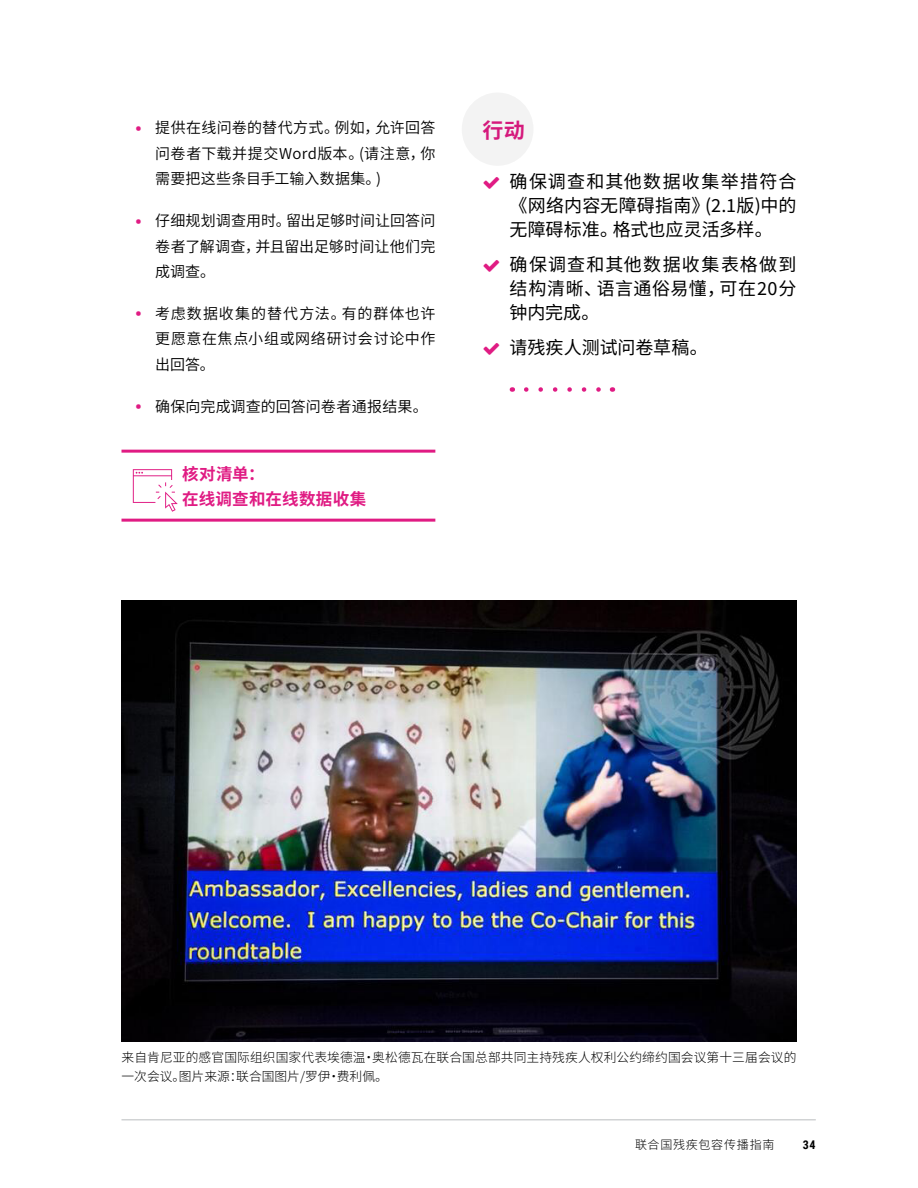
<style>
.page{position:relative;width:918px;height:1188px;background:#fff}
.page>*{position:absolute;margin:0;border:0;box-sizing:border-box;transform-origin:0 0}
.action_title{font:700 21px "Source Han Sans CN";color:#e01b83}
.t1{font:18px/24px "Source Han Sans CN";letter-spacing:.02em;color:#000;text-align:justify}
.t2{font:18px "Source Han Sans CN";letter-spacing:-.005em;color:#000}
.hotlink_rule{font:700 16.5px/25.5px "Source Han Sans CN";letter-spacing:.015em;color:#e01b83}
.t3{font:15px/25.5px "Source Han Sans CN";letter-spacing:.015em;color:#000;text-align:justify}
.box_source{font:300 12.75px/19.5px "Source Han Sans CN";letter-spacing:.01em;color:#000}
.t4{font:300 12px "Source Han Sans CN";letter-spacing:.06em;color:#000}
.t5{font:700 12px "Roboto Condensed";color:#000}
.s1{font-family:"Roboto";font-weight:900;font-size:18px;color:#e01b83}
</style>
<div class="page">
<hr style="left:122px;top:1119px;width:694px;height:1px;background:#d1d3d4">
<hr style="left:122px;top:450px;width:313px;height:3px;background:#e01b83">
<hr style="left:122px;top:519px;width:313px;height:3px;background:#e01b83">
<svg style="left:526px;top:387px;width:75px;height:5px"></svg>
<div style="left:462px;top:92px;width:72px;height:74px;background:#f3f3f3;border-radius:50%"></div>
<svg style="left:133px;top:469px;width:45px;height:43px"></svg>
<img style="left:122px;top:601px;width:674px;height:441px">
<p class="t3" style="left:155px;top:116px;width:282px;text-indent:-20px"><span class="s1">•</span> 提供在线问卷的替代方式。例如，允许回答问卷者下载并提交Word版本。(请注意，你需要把这些条目手工输入数据集。)</p>
<p class="t3" style="left:155px;top:208px;width:282px;text-indent:-20px"><span class="s1">•</span> 仔细规划调查用时。留出足够时间让回答问卷者了解调查，并且留出足够时间让他们完成调查。</p>
<p class="t3" style="left:155px;top:301px;width:282px;text-indent:-20px"><span class="s1">•</span> 考虑数据收集的替代方法。有的群体也许更愿意在焦点小组或网络研讨会讨论中作出回答。</p>
<p class="t3" style="left:135px;top:394px;width:294px"><span class="s1">•</span> 确保向完成调查的回答问卷者通报结果。</p>
<p class="hotlink_rule" style="left:182px;top:461px;width:186px">核对清单：<br>在线调查和在线数据收集</p>
<p class="action_title" style="left:483px;top:119px;width:44px">行动</p>
<p class="t1" style="left:510px;top:170px;width:288px">确保调查和其他数据收集举措符合《网络内容无障碍指南》(2.1版)中的无障碍标准。格式也应灵活多样。</p>
<p class="t1" style="left:510px;top:252px;width:288px">确保调查和其他数据收集表格做到结构清晰、语言通俗易懂，可在20分钟内完成。</p>
<p class="t2" style="left:510px;top:337px;width:200px">请残疾人测试问卷草稿。</p>
<p class="box_source" style="left:122px;top:1048px;width:676px">来自肯尼亚的感官国际组织国家代表埃德温·奥松德瓦在联合国总部共同主持残疾人权利公约缔约国会议第十三届会议的一次会议。图片来源：联合国图片/罗伊·费利佩。</p>
<p class="t4" style="left:635px;top:1138px;width:141px">联合国残疾包容传播指南</p>
<p class="t5" style="left:803px;top:1136px;width:14px">34</p>
</div>
